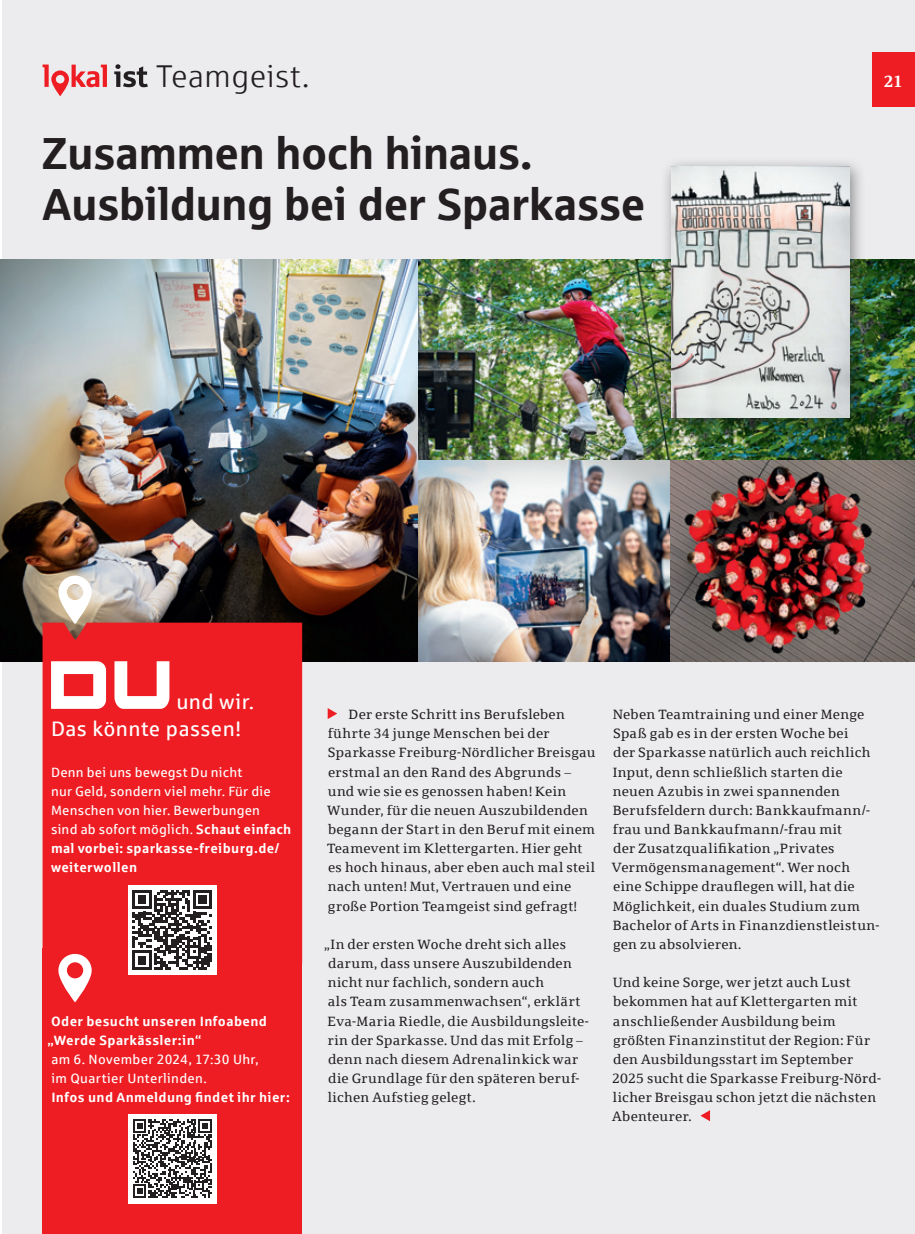
<style>
.page{position:relative;width:915px;height:1234px;background:#fff}
.page>*{position:absolute;margin:0;border:0;box-sizing:border-box;transform-origin:0 0}
._01_Headline{font:45px "Sparkasse Head";letter-spacing:.02em;color:#231f20}
._01_Headline-2{font:31.5px "Sparkasse Lt";letter-spacing:.015em;color:#231f20}
.t1{font:21px "Sparkasse Rg";letter-spacing:.02em;color:#fff}
.t2{font:700 16.5px "Sparkasse Serif";color:#fff}
._02_ZwiTi{font:13.5px/19.2px "Sparkasse Serif";letter-spacing:.025em;color:#231f20}
._02_Text_flatter{font:13.5px/19.2px "Sparkasse Rg";letter-spacing:.015em;color:#fff}
._02_Text_flatter-2{font:700 13.5px/19.2px "Sparkasse Rg";letter-spacing:.025em;color:#fff}
._02_Text_block{font:13.5px/19.2px "Sparkasse Rg";letter-spacing:.025em;color:#fff}
._02_Text_block-2{font:700 13.5px "Sparkasse Rg";letter-spacing:.025em;color:#fff}
.s1{font-weight:400}
.s2{font-weight:700}
</style>
<div class="page">
<div style="left:2px;top:0;width:912px;height:1233px;background:#ececee"></div>
<img style="left:417px;top:259px;width:497px;height:402px">
<img style="left:0;top:259px;width:417px;height:402px">
<div style="left:43px;top:622px;width:259px;height:326px;background:#ee1d23"></div>
<svg style="left:58px;top:575px;width:34px;height:49px;background:#e5dbcf"></svg>
<svg style="left:51px;top:661px;width:118px;height:47px;background:#f8a6a9"></svg>
<div style="left:43px;top:948px;width:259px;height:285px;background:#ee1d23"></div>
<div style="left:128px;top:885px;width:88px;height:89px;background:#fff"></div>
<svg style="left:132px;top:890px;width:80px;height:79px"></svg>
<div style="left:128px;top:1113px;width:88px;height:89px;background:#fff"></div>
<svg style="left:133px;top:1119px;width:79px;height:78px"></svg>
<svg style="left:58px;top:953px;width:34px;height:49px"></svg>
<div style="left:872px;top:52px;width:42px;height:54px;background:#ee1d23"></div>
<img style="left:0;top:259px;width:1px;height:211px">
<svg style="left:114px;top:64px;width:34px;height:23px"></svg>
<svg style="left:43px;top:64px;width:64px;height:32px"></svg>
<svg style="left:327px;top:708px;width:10px;height:11px"></svg>
<svg style="left:700px;top:1111px;width:9px;height:9px"></svg>
<div style="left:659px;top:155px;width:207px;height:279px;background:#231f20;opacity:.5"></div>
<img style="left:670px;top:167px;width:179px;height:250px">
<p class="_01_Headline-2" style="left:156px;top:57px;width:155px">Teamgeist.</p>
<p class="t2" style="left:884px;top:71px;width:20px">21</p>
<p class="_01_Headline" style="left:43px;top:124px;width:491px">Zusammen hoch hinaus.</p>
<p class="_01_Headline" style="left:43px;top:175px;width:603px">Ausbildung bei der Sparkasse</p>
<p class="t1" style="left:176px;top:688px;width:79px">und wir.</p>
<p class="t1" style="left:51px;top:715px;width:191px">Das könnte passen!</p>
<p class="_02_Text_flatter" style="left:51px;top:761px;width:221px">Denn bei uns bewegst Du nicht<br>nur Geld, sondern viel mehr. Für die<br>Menschen von hier. Bewerbungen</p>
<p class="_02_Text_flatter-2" style="left:51px;top:819px;width:242px"><span class="s1">sind ab sofort möglich.</span> Schaut einfach mal vorbei: sparkasse-freiburg.de/ weiterwollen</p>
<p class="_02_Text_block-2" style="left:51px;top:1011px;width:217px">Oder besucht unseren Infoabend</p>
<p class="_02_Text_block" style="left:48px;top:1029px;width:212px"><span class="s2">„Werde Sparkässler:in“<br></span>am 6. November 2024, 17:30 Uhr,</p>
<p class="_02_Text_block" style="left:51px;top:1067px;width:157px">im Quartier Unterlinden.</p>
<p class="_02_Text_block-2" style="left:51px;top:1088px;width:240px">Infos und Anmeldung findet ihr hier:</p>
<p class="_02_ZwiTi" style="left:327px;top:704px;width:270px;text-indent:21px">Der erste Schritt ins Berufsleben führte 34 junge Menschen bei der Sparkasse Freiburg-Nördlicher Breisgau erstmal an den Rand des Abgrunds – und wie sie es genossen haben! Kein Wunder, für die neuen Auszubildenden begann der Start in den Beruf mit einem Teamevent im Klettergarten. Hier geht es hoch hinaus, aber eben auch mal steil nach unten! Mut, Vertrauen und eine große Portion Teamgeist sind gefragt!</p>
<p class="_02_ZwiTi" style="left:324px;top:934px;width:266px">„In der ersten Woche dreht sich alles darum, dass unsere Auszubildenden nicht nur fachlich, sondern auch<br>als Team zusammenwachsen“, erklärt Eva-Maria Riedle, die Ausbildungsleite&shy;rin der Sparkasse. Und das mit Erfolg – denn nach diesem Adrenalinkick war die Grundlage für den späteren beruf&shy;lichen Aufstieg gelegt.</p>
<p class="_02_ZwiTi" style="left:611px;top:704px;width:269px">Neben Teamtraining und einer Menge Spaß gab es in der ersten Woche bei<br>der Sparkasse natürlich auch reichlich Input, denn schließlich starten die neuen Azubis in zwei spannenden Berufsfeldern durch: Bankkaufmann/- frau und Bankkaufmann/-frau mit<br>der Zusatzqualifikation „Privates Vermögensmanagement“. Wer noch eine Schippe drauflegen will, hat die Möglichkeit, ein duales Studium zum Bachelor of Arts in Finanzdienstleistun&shy;gen zu absolvieren.</p>
<p class="_02_ZwiTi" style="left:612px;top:972px;width:270px">Und keine Sorge, wer jetzt auch Lust bekommen hat auf Klettergarten mit anschließender Ausbildung beim größten Finanzinstitut der Region: Für den Ausbildungsstart im September 2025 sucht die Sparkasse Freiburg-Nörd&shy;licher Breisgau schon jetzt die nächsten Abenteurer.</p>
</div>
